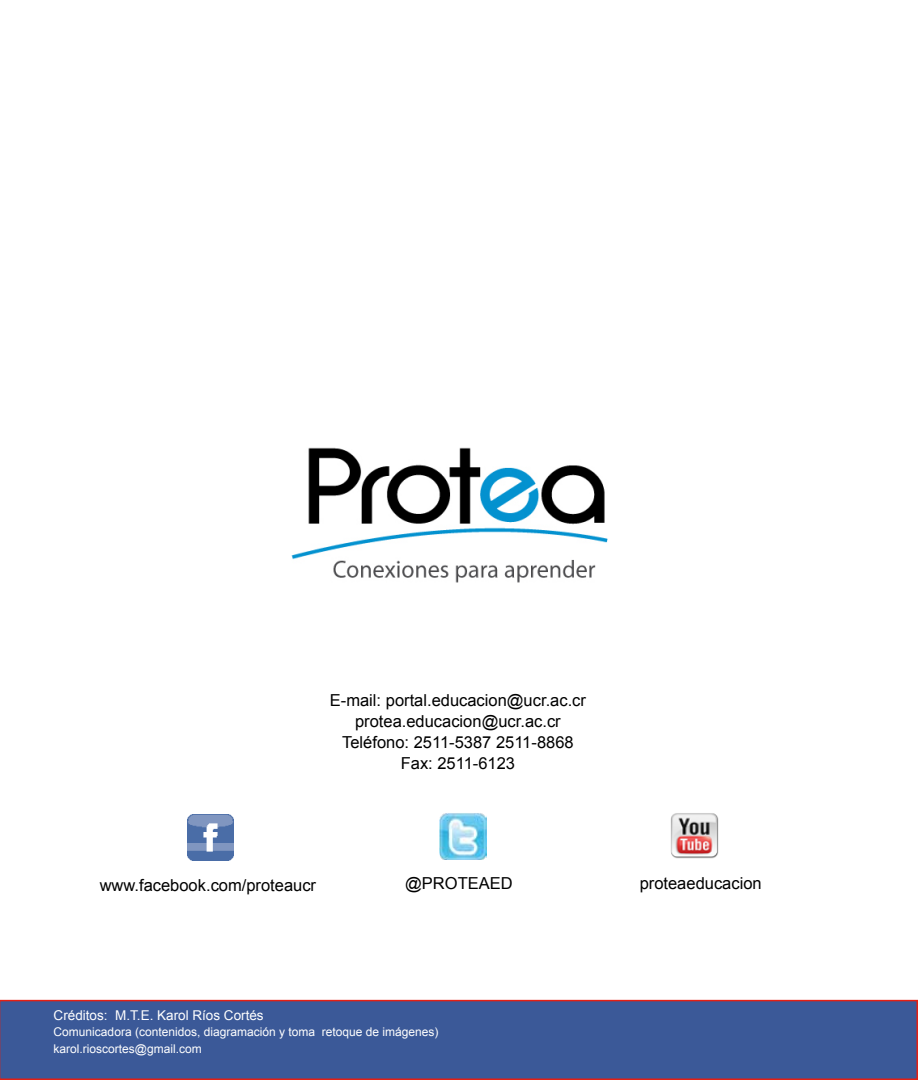
<style>
.page{position:relative;width:918px;height:1080px;background:#fff}
.page>*{position:absolute;margin:0;border:0;box-sizing:border-box;transform-origin:0 0}
.t1{font:16.5px/21px "Arial";color:#000;text-align:center}
.t2{font:13.5px "Arial";color:#fff}
.t3{font:12px/16.5px "Arial";color:#fff}
</style>
<div class="page">
<div style="left:0;top:1000px;width:918px;height:80px;background:#3b5998"></div>
<img style="left:188px;top:814px;width:46px;height:46px">
<img style="left:439px;top:813px;width:48px;height:47px">
<img style="left:671px;top:813px;width:48px;height:46px">
<img style="left:291px;top:447px;width:317px;height:136px">
<p class="t1" style="left:330px;top:689px;width:258px">E-mail: portal.educacion@ucr.ac.cr protea.educacion@ucr.ac.cr<br>Teléfono: 2511-5387 2511-8868<br>Fax: 2511-6123</p>
<p class="t1" style="left:100px;top:874px;width:218px">www.facebook.com/proteaucr</p>
<p class="t1" style="left:405px;top:873px;width:109px">@PROTEAED</p>
<p class="t1" style="left:640px;top:873px;width:123px">proteaeducacion</p>
<p class="t2" style="left:54px;top:1007px;width:212px">Créditos: M.T.E. Karol Ríos Cortés</p>
<p class="t3" style="left:54px;top:1024px;width:386px">Comunicadora (contenidos, diagramación y toma retoque de imágenes) karol.rioscortes@gmail.com</p>
</div>
